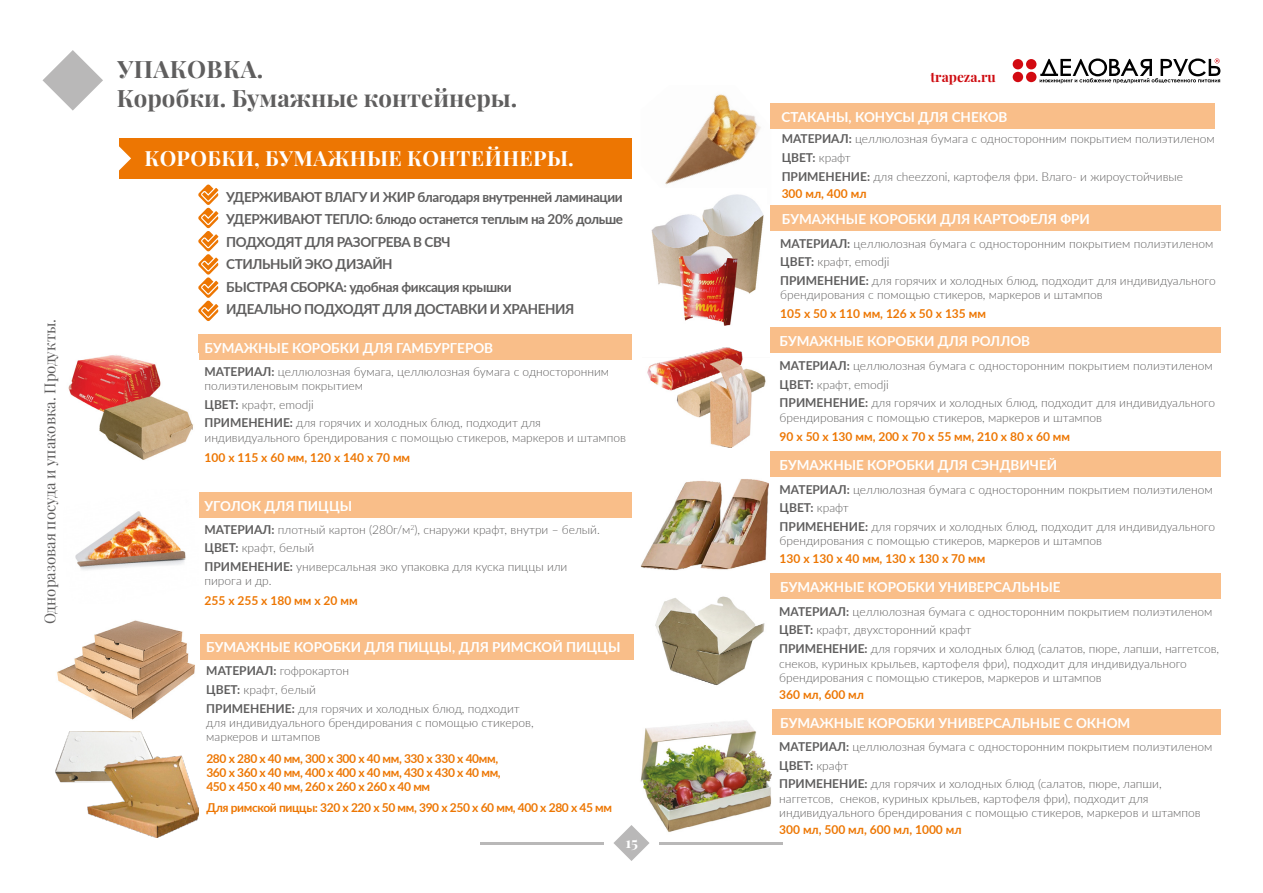
<style>
.page{position:relative;width:1263px;height:893px;background:#fff}
.page>*{position:absolute;margin:0;border:0;box-sizing:border-box;transform-origin:0 0}
.t1{font:700 24px "Playfair Display";color:#5f5e5e}
.t2{font:700 24px "Playfair Display";letter-spacing:.02em;color:#5f5e5e}
.t3{font:700 21px "Playfair Display";letter-spacing:.02em;color:#fff}
.t4{font:15px "Playfair Display";color:#5f5e5e}
.t5{font:700 15px "Playfair Display";color:#fff}
.t6{font:700 13.65px "Playfair Display";color:#ce0b10}
.t7{font:700 13.5px "Lato";color:#fff}
.t8{font:700 13.5px/22.5px "Lato";letter-spacing:-.03em;color:#5f5e5e}
.t9{font:300 12px/18.6px "Lato";color:#5f5e5e}
.t10{font:700 12px "Lato";color:#ed7602}
.t11{font:700 12px/14.4px "Lato";letter-spacing:-.03em;color:#ed7602}
.s1{font-weight:700}
</style>
<div class="page">
<svg style="left:43px;top:50px;width:60px;height:61px"></svg>
<div style="left:1013px;top:72px;width:10px;height:10px;background:#d20a11;border-radius:50%"></div>
<div style="left:1013px;top:59px;width:10px;height:10px;background:#d20a11;border-radius:50%"></div>
<svg style="left:1026px;top:58px;width:194px;height:25px"></svg>
<img style="left:647px;top:347px;width:119px;height:101px">
<img style="left:665px;top:94px;width:96px;height:91px">
<div style="left:119px;top:138px;width:512px;height:41px;background:#ed7602"></div>
<svg style="left:119px;top:146px;width:12px;height:24px"></svg>
<div style="left:198px;top:334px;width:434px;height:26px;background:#f9be89"></div>
<div style="left:198px;top:492px;width:434px;height:26px;background:#f9be89"></div>
<div style="left:770px;top:103px;width:445px;height:26px;background:#f9be89"></div>
<div style="left:200px;top:634px;width:433px;height:25px;background:#f9be89"></div>
<div style="left:770px;top:328px;width:450px;height:25px;background:#f9be89"></div>
<div style="left:770px;top:451px;width:450px;height:26px;background:#f9be89"></div>
<div style="left:770px;top:205px;width:450px;height:26px;background:#f9be89"></div>
<img style="left:68px;top:353px;width:131px;height:107px">
<img style="left:75px;top:511px;width:111px;height:59px">
<img style="left:651px;top:194px;width:113px;height:132px">
<img style="left:641px;top:479px;width:128px;height:91px">
<img style="left:57px;top:620px;width:138px;height:100px">
<img style="left:55px;top:731px;width:143px;height:107px">
<svg style="left:198px;top:185px;width:20px;height:136px"></svg>
<div style="left:770px;top:573px;width:450px;height:26px;background:#f9be89"></div>
<div style="left:770px;top:709px;width:450px;height:26px;background:#f9be89"></div>
<img style="left:655px;top:596px;width:110px;height:90px">
<img style="left:640px;top:709px;width:132px;height:123px">
<svg style="left:613px;top:825px;width:36px;height:36px"></svg>
<hr style="left:660px;top:842px;width:123px;height:3px;background:#b9b8b8">
<hr style="left:480px;top:842px;width:123px;height:3px;background:#b9b8b8">
<p class="t4" style="left:38px;top:624px;width:307px;rotate:-90deg">Одноразовая посуда и упаковка. Продукты.</p>
<h1 class="t2" style="left:117px;top:50px;width:147px">УПАКОВКА.</h1>
<h1 class="t1" style="left:117px;top:79px;width:402px">Коробки. Бумажные контейнеры.</h1>
<h2 class="t3" style="left:144px;top:142px;width:431px">КОРОБКИ, БУМАЖНЫЕ КОНТЕЙНЕРЫ.</h2>
<p class="t8" style="left:226px;top:185px;width:398px">УДЕРЖИВАЮТ ВЛАГУ И ЖИР благодаря внутренней ламинации УДЕРЖИВАЮТ ТЕПЛО: блюдо останется теплым на 20% дольше ПОДХОДЯТ ДЛЯ РАЗОГРЕВА В СВЧ<br>СТИЛЬНЫЙ ЭКО ДИЗАЙН<br>БЫСТРАЯ СБОРКА: удобная фиксация крышки<br>ИДЕАЛЬНО ПОДХОДЯТ ДЛЯ ДОСТАВКИ И ХРАНЕНИЯ</p>
<p class="t7" style="left:205px;top:340px;width:290px">БУМАЖНЫЕ КОРОБКИ ДЛЯ ГАМБУРГЕРОВ</p>
<p class="t9" style="left:205px;top:364px;width:406px;line-height:14.4px"><span class="s1">МАТЕРИАЛ:</span> целлюлозная бумага, целлюлозная бумага с односторонним полиэтиленовым покрытием</p>
<p class="t9" style="left:205px;top:395px;width:338px"><span class="s1">ЦВЕТ:</span> крафт, emodji<br><span class="s1">ПРИМЕНЕНИЕ:</span> для горячих и холодных блюд, подходит для</p>
<p class="t9" style="left:205px;top:428px;width:423px">индивидуального брендирования с помощью стикеров, маркеров и штампов</p>
<p class="t10" style="left:205px;top:450px;width:207px">100 x 115 x 60 мм, 120 x 140 x 70 мм</p>
<p class="t7" style="left:205px;top:498px;width:149px">УГОЛОК ДЛЯ ПИЦЦЫ</p>
<p class="t9" style="left:205px;top:520px;width:397px"><span class="s1">МАТЕРИАЛ:</span> плотный картон (280г/м<sup>2</sup>), снаружи крафт, внутри – белый.<br><span class="s1">ЦВЕТ:</span> крафт, белый<br><span class="s1">ПРИМЕНЕНИЕ:</span> универсальная эко упаковка для куска пиццы или</p>
<p class="t9" style="left:205px;top:572px;width:69px">пирога и др.</p>
<p class="t10" style="left:205px;top:594px;width:155px">255 х 255 х 180 мм х 20 мм</p>
<p class="t7" style="left:206px;top:639px;width:416px">БУМАЖНЫЕ КОРОБКИ ДЛЯ ПИЦЦЫ, ДЛЯ РИМСКОЙ ПИЦЦЫ</p>
<p class="t9" style="left:206px;top:662px;width:315px"><span class="s1">МАТЕРИАЛ:</span> гофрокартон<br><span class="s1">ЦВЕТ:</span> крафт, белый<br><span class="s1">ПРИМЕНЕНИЕ:</span> для горячих и холодных блюд, подходит</p>
<p class="t9" style="left:206px;top:715px;width:329px;line-height:14.4px">для индивидуального брендирования с помощью стикеров, маркеров и штампов</p>
<p class="t11" style="left:206px;top:751px;width:296px">280 х 280 х 40 мм, 300 х 300 х 40 мм, 330 х 330 х 40мм,<br>360 х 360 х 40 мм, 400 х 400 х 40 мм, 430 х 430 х 40 мм,<br>450 х 450 х 40 мм, 260 х 260 х 260 x 40 мм</p>
<p class="t11" style="left:206px;top:800px;width:407px">Для римской пиццы: 320 х 220 х 50 мм, 390 х 250 х 60 мм, 400 х 280 х 45 мм</p>
<p class="t5" style="left:626px;top:830px;width:14px">15</p>
<p class="t6" style="left:930px;top:66px;width:67px">trapeza.ru</p>
<p class="t7" style="left:782px;top:109px;width:227px">СТАКАНЫ, КОНУСЫ ДЛЯ СНЕКОВ</p>
<p class="t9" style="left:782px;top:130px;width:435px"><span class="s1">МАТЕРИАЛ:</span> целлюлозная бумага с односторонним покрытием полиэтиленом<br><span class="s1">ЦВЕТ:</span> крафт<br><span class="s1">ПРИМЕНЕНИЕ:</span> для cheezzoni, картофеля фри. Влаго- и жироустойчивые</p>
<p class="t10" style="left:782px;top:186px;width:86px">300 мл, 400 мл</p>
<p class="t7" style="left:782px;top:211px;width:310px">БУМАЖНЫЕ КОРОБКИ ДЛЯ КАРТОФЕЛЯ ФРИ</p>
<p class="t9" style="left:780px;top:234px;width:437px"><span class="s1">МАТЕРИАЛ:</span> целлюлозная бумага с односторонним покрытием полиэтиленом<br><span class="s1">ЦВЕТ:</span> крафт, emodji<br><span class="s1">ПРИМЕНЕНИЕ:</span> для горячих и холодных блюд, подходит для индивидуального</p>
<p class="t9" style="left:780px;top:286px;width:324px">брендирования с помощью стикеров, маркеров и штампов</p>
<p class="t10" style="left:780px;top:306px;width:207px">105 x 50 x 110 мм, 126 x 50 x 135 мм</p>
<p class="t7" style="left:780px;top:333px;width:252px">БУМАЖНЫЕ КОРОБКИ ДЛЯ РОЛЛОВ</p>
<p class="t9" style="left:780px;top:356px;width:437px"><span class="s1">МАТЕРИАЛ:</span> целлюлозная бумага с односторонним покрытием полиэтиленом<br><span class="s1">ЦВЕТ:</span> крафт, emodji<br><span class="s1">ПРИМЕНЕНИЕ:</span> для горячих и холодных блюд, подходит для индивидуального</p>
<p class="t9" style="left:780px;top:408px;width:324px">брендирования с помощью стикеров, маркеров и штампов</p>
<p class="t10" style="left:780px;top:429px;width:292px">90 x 50 x 130 мм, 200 х 70 х 55 мм, 210 х 80 х 60 мм</p>
<p class="t7" style="left:780px;top:457px;width:279px">БУМАЖНЫЕ КОРОБКИ ДЛЯ СЭНДВИЧЕЙ</p>
<p class="t9" style="left:780px;top:480px;width:437px"><span class="s1">МАТЕРИАЛ:</span> целлюлозная бумага с односторонним покрытием полиэтиленом<br><span class="s1">ЦВЕТ:</span> крафт<br><span class="s1">ПРИМЕНЕНИЕ:</span> для горячих и холодных блюд, подходит для индивидуального</p>
<p class="t9" style="left:780px;top:532px;width:324px">брендирования с помощью стикеров, маркеров и штампов</p>
<p class="t10" style="left:780px;top:551px;width:207px">130 x 130 x 40 мм, 130 x 130 x 70 мм</p>
<p class="t7" style="left:780px;top:579px;width:282px">БУМАЖНЫЕ КОРОБКИ УНИВЕРСАЛЬНЫЕ</p>
<p class="t9" style="left:779px;top:602px;width:441px"><span class="s1">МАТЕРИАЛ:</span> целлюлозная бумага с односторонним покрытием полиэтиленом<br><span class="s1">ЦВЕТ:</span> крафт, двухсторонний крафт<br><span class="s1">ПРИМЕНЕНИЕ:</span> для горячих и холодных блюд (салатов, пюре, лапши, наггетсов,</p>
<p class="t9" style="left:779px;top:656px;width:409px;line-height:14.4px">снеков, куриных крыльев, картофеля фри), подходит для индивидуального брендирования с помощью стикеров, маркеров и штампов</p>
<p class="t10" style="left:779px;top:687px;width:86px">360 мл, 600 мл</p>
<p class="t7" style="left:780px;top:715px;width:352px">БУМАЖНЫЕ КОРОБКИ УНИВЕРСАЛЬНЫЕ С ОКНОМ</p>
<p class="t9" style="left:779px;top:737px;width:435px"><span class="s1">МАТЕРИАЛ:</span> целлюлозная бумага с односторонним покрытием полиэтиленом<br><span class="s1">ЦВЕТ:</span> крафт<br><span class="s1">ПРИМЕНЕНИЕ:</span> для горячих и холодных блюд (салатов, пюре, лапши,</p>
<p class="t9" style="left:779px;top:791px;width:423px;line-height:14.4px">наггетсов, снеков, куриных крыльев, картофеля фри), подходит для индивидуального брендирования с помощью стикеров, маркеров и штампов</p>
<p class="t10" style="left:779px;top:823px;width:184px">300 мл, 500 мл, 600 мл, 1000 мл</p>
</div>
